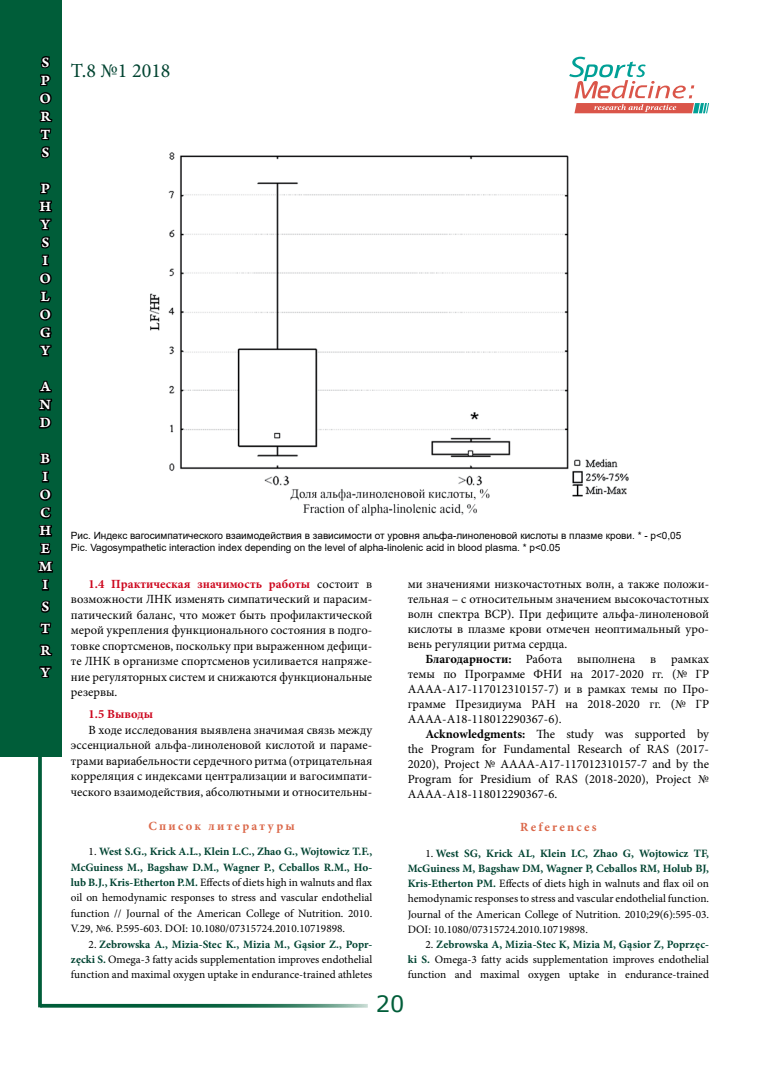
<style>
.page{position:relative;width:780px;height:1088px;background:#fff}
.page>*{position:absolute;margin:0;border:0;box-sizing:border-box;transform-origin:0 0}
.t1{font:22.5px "Verdana";color:#005d39}
.t2{font:20px "Minion Pro";color:#024431}
.t3{font:15px/18px "Arno Pro Smbd Caption";color:#fff}
.t4{font:12.5px/15px "Minion Pro";color:#000;text-align:justify}
.t5{font:700 12.5px "Minion Pro";letter-spacing:.18em;color:#db684a}
.t6{font:700 12.5px "Minion Pro";color:#cd071e}
.t7{font:11.25px/15.4px "Minion Pro";color:#000;text-align:justify}
.t8{font:10px/12.5px "Arial";color:#000}
.s1{font-weight:700;color:#cd071e}
.s2{font-weight:700;color:#004331}
.s3{font-weight:700}
</style>
<div class="page">
<div style="left:0;top:0;width:61px;height:756px;background:#005d39"></div>
<svg style="left:38px;top:756px;width:4px;height:251px"></svg>
<hr style="left:40px;top:1004px;width:328px;height:3px;background:#005d39">
<svg style="left:569px;top:57px;width:140px;height:56px"></svg>
<svg style="left:38px;top:56px;width:15px;height:373px"></svg>
<svg style="left:37px;top:452px;width:16px;height:139px"></svg>
<svg style="left:40px;top:600px;width:10px;height:13px"></svg>
<svg style="left:39px;top:622px;width:14px;height:56px"></svg>
<img style="left:149px;top:152px;width:480px;height:364px">
<p class="t3" style="left:40px;top:54px;width:13px">S<br>P<br>O<br>R<br>T<br>S</p>
<p class="t3" style="left:39px;top:180px;width:13px">P<br>H<br>Y<br>S<br>I<br>O<br>L<br>O<br>G<br>Y</p>
<p class="t3" style="left:40px;top:378px;width:13px;text-align:justify">A N D</p>
<p class="t3" style="left:39px;top:450px;width:15px">B<br>I<br>O<br>C<br>H<br>E<br>M<br>I</p>
<p class="t3" style="left:40px;top:596px;width:12px;line-height:21.8px;text-align:justify">S T R Y</p>
<h2 class="t2" style="left:71px;top:57px;width:101px">Т.8 №1 2018</h2>
<p class="t8" style="left:71px;top:529px;width:612px">Рис. Индекс вагосимпатического взаимодействия в зависимости от уровня альфа-линоленовой кислоты в плазме крови. * - p&lt;0,05<br>Piс. Vagosympathetic interaction index depending on the level of alpha-linolenic acid in blood plasma. * p&lt;0.05</p>
<p class="t4" style="left:71px;top:576px;width:303px;line-height:15.4px;text-indent:18px"><span class="s1">1.4 Практическая значимость работы</span> состоит в возможности ЛНК изменять симпатический и парасим&shy;патический баланс, что может быть профилактической мерой укрепления функционального состояния в подго&shy;товке спортсменов, поскольку при выраженном дефици&shy;те ЛНК в организме спортсменов усиливается напряже&shy;ние регуляторных систем и снижаются функциональные резервы.</p>
<p class="t6" style="left:89px;top:706px;width:66px">1.5 Выводы</p>
<p class="t4" style="left:71px;top:722px;width:303px;line-height:15.4px;text-indent:18px">В ходе исследования выявлена значимая связь между эссенциальной альфа-линоленовой кислотой и параме&shy;трами вариабельности сердечного ритма (отрицательная корреляция с индексами централизации и вагосимпати&shy;ческого взаимодействия, абсолютными и относительны-</p>
<p class="t5" style="left:148px;top:817px;width:148px">Список литературы</p>
<p class="t7" style="left:71px;top:844px;width:303px;text-indent:18px">1. <span class="s2">West S.G., Krick A.L., Klein L.C., Zhao G., Wojtowicz T.F., McGuiness M., Bagshaw D.M., Wagner P., Ceballos R.M., Ho&shy;lub B.J., Kris-Etherton P.M.</span> Effects of diets high in walnuts and flax oil on hemodynamic responses to stress and vascular endothelial function // Journal of the American College of Nutrition. 2010.<br>V.29, №6. P.595-603. DOI: 10.1080/07315724.2010.10719898.</p>
<p class="t7" style="left:71px;top:936px;width:303px;text-indent:18px">2. <span class="s2">Zebrowska A., Mizia-Stec K., Mizia M., Gąsior Z., Popr&shy;zęcki S.</span> Omega-3 fatty acids supplementation improves endothelial function and maximal oxygen uptake in endurance-trained athletes</p>
<p class="t4" style="left:407px;top:576px;width:303px">ми значениями низкочастотных волн, а также положи&shy;тельная – с относительным значением высокочастотных волн спектра ВСР). При дефиците альфа-линоленовой кислоты в плазме крови отмечен неоптимальный уро&shy;вень регуляции ритма сердца.</p>
<p class="t4" style="left:407px;top:651px;width:303px;text-indent:18px"><span class="s3">Благодарности:</span> Работа выполнена в рамках темы по Программе ФНИ на 2017-2020 гг. (№ ГР АААА-А17-117012310157-7) и в рамках темы по Про&shy;грамме Президиума РАН на 2018-2020 гг. (№ ГР АААА-А18-118012290367-6).</p>
<p class="t4" style="left:407px;top:726px;width:303px;text-indent:18px"><span class="s3">Acknowledgments:</span> The study was supported by the Program for Fundamental Research of RAS (2017- 2020), Project № АААА-А17-117012310157-7 and by the Program for Presidium of RAS (2018-2020), Project № АААА-А18-118012290367-6.</p>
<p class="t5" style="left:520px;top:818px;width:78px">References</p>
<p class="t7" style="left:407px;top:846px;width:303px;text-indent:18px">1. <span class="s2">West SG, Krick AL, Klein LC, Zhao G, Wojtowicz TF, McGuiness M, Bagshaw DM, Wagner P, Ceballos RM, Holub BJ, Kris-Etherton PM.</span> Effects of diets high in walnuts and flax oil on hemodynamic responses to stress and vascular endothelial function.<br>Journal of the American College of Nutrition. 2010;29(6):595-03.<br>DOI: 10.1080/07315724.2010.10719898.</p>
<p class="t7" style="left:407px;top:937px;width:303px;text-indent:18px">2. <span class="s2">Zebrowska A, Mizia-Stec K, Mizia M, Gąsior Z, Poprzęc&shy;ki S.</span> Omega-3 fatty acids supplementation improves endothelial function and maximal oxygen uptake in endurance-trained</p>
<h1 class="t1" style="left:375px;top:988px;width:30px">20</h1>
</div>
